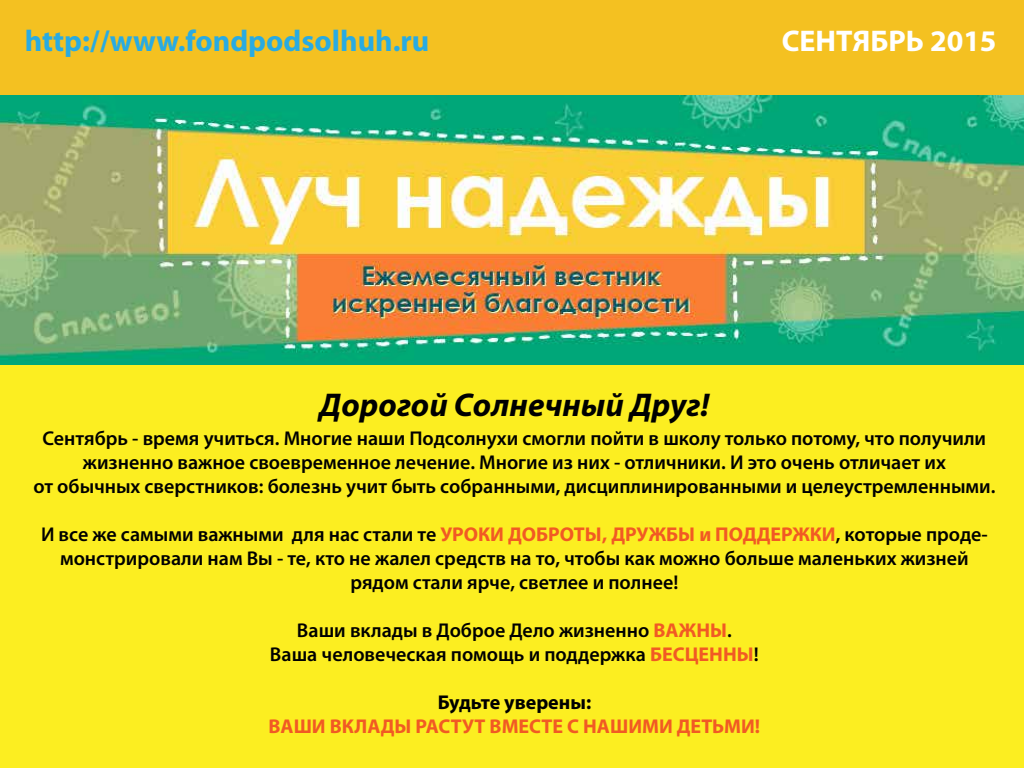
<style>
.page{position:relative;width:1024px;height:768px;background:#fff}
.page>*{position:absolute;margin:0;border:0;box-sizing:border-box;transform-origin:0 0}
.t1{font:italic 700 33px "Myriad Pro";color:#000}
.t2{font:700 30px "Myriad Pro";color:#29abe2}
.t3{font:700 30px "Myriad Pro";color:#fff}
.t4{font:600 20px/24px "Myriad Pro";color:#000;text-align:center}
.t5{font:700 20px "Myriad Pro";color:#f15a24}
.t6{font:700 20px "Myriad Pro";color:#000}
.s1{font-weight:700;color:#f15a24}
</style>
<div class="page">
<div style="left:0;top:0;width:1024px;height:174px;background:#f4c121"></div>
<div style="left:0;top:174px;width:1024px;height:594px;background:#fcee21"></div>
<img style="left:0;top:95px;width:1024px;height:269px">
<h2 class="t2" style="left:25px;top:21px;width:406px">http://www.fondpodsolhuh.ru</h2>
<h2 class="t3" style="left:782px;top:21px;width:216px">СЕНТЯБРЬ 2015</h2>
<h1 class="t1" style="left:320px;top:384px;width:391px">Дорогой Солнечный Друг!</h1>
<p class="t4" style="left:33px;top:426px;width:964px">Сентябрь - время учиться. Многие наши Подсолнухи смогли пойти в школу только потому, что получили жизненно важное своевременное лечение. Многие из них - отличники. И это очень отличает их<br>от обычных сверстников: болезнь учит быть собранными, дисциплинированными и целеустремленными.</p>
<p class="t4" style="left:41px;top:522px;width:948px">И все же самыми важными для нас стали те <span class="s1">УРОКИ ДОБРОТЫ, ДРУЖБЫ и ПОДДЕРЖКИ</span>, которые проде&shy;монстрировали нам Вы - те, кто не жалел средств на то, чтобы как можно больше маленьких жизней рядом стали ярче, светлее и полнее!</p>
<p class="t4" style="left:270px;top:618px;width:490px">Ваши вклады в Доброе Дело жизненно <span class="s1">ВАЖНЫ</span>.<br>Ваша человеческая помощь и поддержка <span class="s1">БЕСЦЕННЫ</span>!</p>
<p class="t6" style="left:438px;top:689px;width:155px">Будьте уверены:</p>
<p class="t5" style="left:269px;top:713px;width:493px">ВАШИ ВКЛАДЫ РАСТУТ ВМЕСТЕ С НАШИМИ ДЕТЬМИ!</p>
</div>
